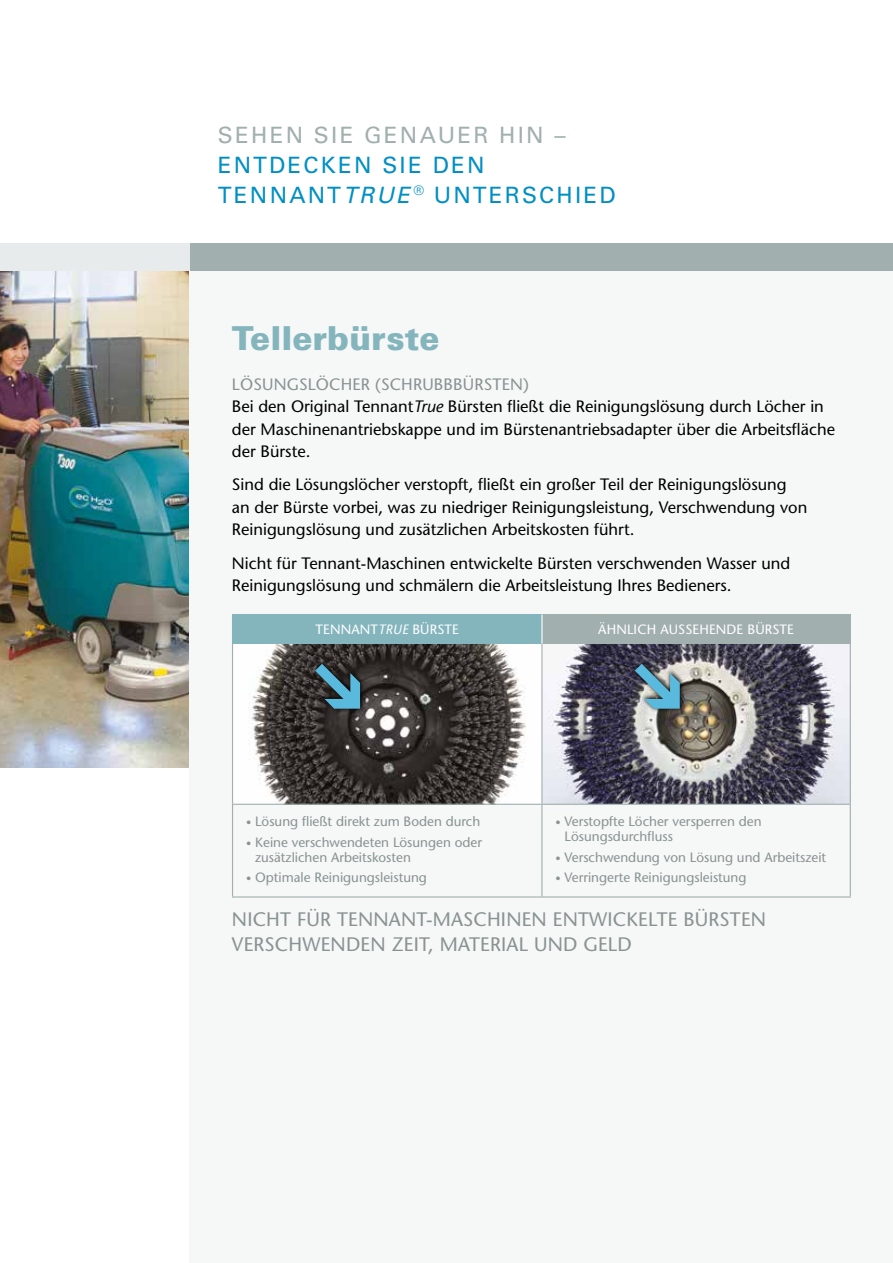
<style>
.page{position:relative;width:893px;height:1263px;background:#fff}
.page>*{position:absolute;margin:0;border:0;box-sizing:border-box;transform-origin:0 0}
.t1{font:900 33px "Univers";color:#84b5bd}
.t2{font:22.5px/30px "Univers";letter-spacing:.1em;color:#008fc3}
.t3{font:22.5px "Univers";letter-spacing:.1em;color:#a1afae}
.t4{font:500 19.5px/25.5px "Stone Sans Std";letter-spacing:.01em;color:#889392}
.t5{font:500 16.5px/22.5px "Stone Sans Std";color:#000}
.t6{font:500 13.5px/15px "Stone Sans Std";color:#889392}
.t7{font:500 13.5px "Stone Sans Std";letter-spacing:.01em;color:#fff}
.s1{font-family:"Univers LT Std";font-style:italic}
.s2{color:#889392}
.s3{font-style:italic}
.s4{font-size:10.5px}
</style>
<div class="page">
<img style="left:0;top:270px;width:189px;height:498px">
<div style="left:189px;top:259px;width:704px;height:1004px;background:#f6f7f7"></div>
<img style="left:233px;top:644px;width:617px;height:160px">
<div style="left:17px;top:243px;width:876px;height:27px;background:#a1afae"></div>
<div style="left:0;top:243px;width:189px;height:27px;background:#e7ebeb"></div>
<svg style="left:298px;top:647px;width:82px;height:82px"></svg>
<img style="left:618px;top:647px;width:82px;height:82px">
<div style="left:233px;top:615px;width:309px;height:29px;background:#84b5bd"></div>
<div style="left:542px;top:615px;width:308px;height:29px;background:#a1afae"></div>
<hr style="left:541px;top:644px;width:1px;height:160px;background:#a1afae">
<hr style="left:541px;top:805px;width:1px;height:91px;background:#a1afae">
<hr style="left:542px;top:804px;width:309px;height:1px;background:#a1afae">
<hr style="left:542px;top:896px;width:309px;height:1px;background:#a1afae">
<hr style="left:232px;top:644px;width:1px;height:160px;background:#a1afae">
<hr style="left:850px;top:644px;width:1px;height:160px;background:#a1afae">
<hr style="left:232px;top:804px;width:310px;height:1px;background:#a1afae">
<hr style="left:232px;top:805px;width:1px;height:91px;background:#a1afae">
<hr style="left:850px;top:805px;width:1px;height:91px;background:#a1afae">
<hr style="left:232px;top:896px;width:310px;height:1px;background:#a1afae">
<svg style="left:232px;top:615px;width:1px;height:29px"></svg>
<svg style="left:541px;top:615px;width:1px;height:29px"></svg>
<svg style="left:850px;top:615px;width:1px;height:29px"></svg>
<h2 class="t3" style="left:218px;top:121px;width:349px">SEHEN SIE GENAUER HIN –</h2>
<h2 class="t2" style="left:218px;top:150px;width:399px">ENTDECKEN SIE DEN<br>TENNANT<span class="s1">TRUE</span> <sup>®</sup> UNTERSCHIED</h2>
<h1 class="t1" style="left:232px;top:318px;width:209px">Tellerbürste</h1>
<p class="t5" style="left:232px;top:373px;width:605px"><span class="s2">LÖSUNGSLÖCHER (SCHRUBBBÜRSTEN)<br></span>Bei den Original Tennant<span class="s3">True</span> Bürsten fließt die Reinigungslösung durch Löcher in der Maschinenantriebskappe und im Bürstenantriebsadapter über die Arbeitsfläche der Bürste.</p>
<p class="t5" style="left:232px;top:473px;width:577px">Sind die Lösungslöcher verstopft, fließt ein großer Teil der Reinigungslösung an der Bürste vorbei, was zu niedriger Reinigungsleistung, Verschwendung von<br>Reinigungslösung und zusätzlichen Arbeitskosten führt.</p>
<p class="t5" style="left:232px;top:552px;width:560px">Nicht für Tennant-Maschinen entwickelte Bürsten verschwenden Wasser und<br>Reinigungslösung und schmälern die Arbeitsleistung Ihres Bedieners.</p>
<p class="t7" style="left:316px;top:621px;width:145px">TENNANT<span class="s3">TRUE</span> BÜRSTE</p>
<p class="t7" style="left:598px;top:621px;width:197px">ÄHNLICH AUSSEHENDE BÜRSTE</p>
<p class="t6" style="left:246px;top:814px;width:236px"><span class="s4">•</span> Lösung fließt direkt zum Boden durch</p>
<p class="t6" style="left:255px;top:834px;width:228px;text-indent:-9px"><span class="s4">•</span> Keine verschwendeten Lösungen oder zusätzlichen Arbeitskosten</p>
<p class="t6" style="left:246px;top:870px;width:182px"><span class="s4">•</span> Optimale Reinigungsleistung</p>
<p class="t6" style="left:565px;top:814px;width:199px;text-indent:-9px"><span class="s4">•</span> Verstopfte Löcher versperren den<br>Lösungsdurchfluss</p>
<p class="t6" style="left:555px;top:849px;width:272px"><span class="s4">•</span> Verschwendung von Lösung und Arbeitszeit</p>
<p class="t6" style="left:555px;top:870px;width:193px"><span class="s4">•</span> Verringerte Reinigungsleistung</p>
<p class="t4" style="left:232px;top:906px;width:536px">NICHT FÜR TENNANT-MASCHINEN ENTWICKELTE BÜRSTEN<br>VERSCHWENDEN ZEIT, MATERIAL UND GELD</p>
</div>
